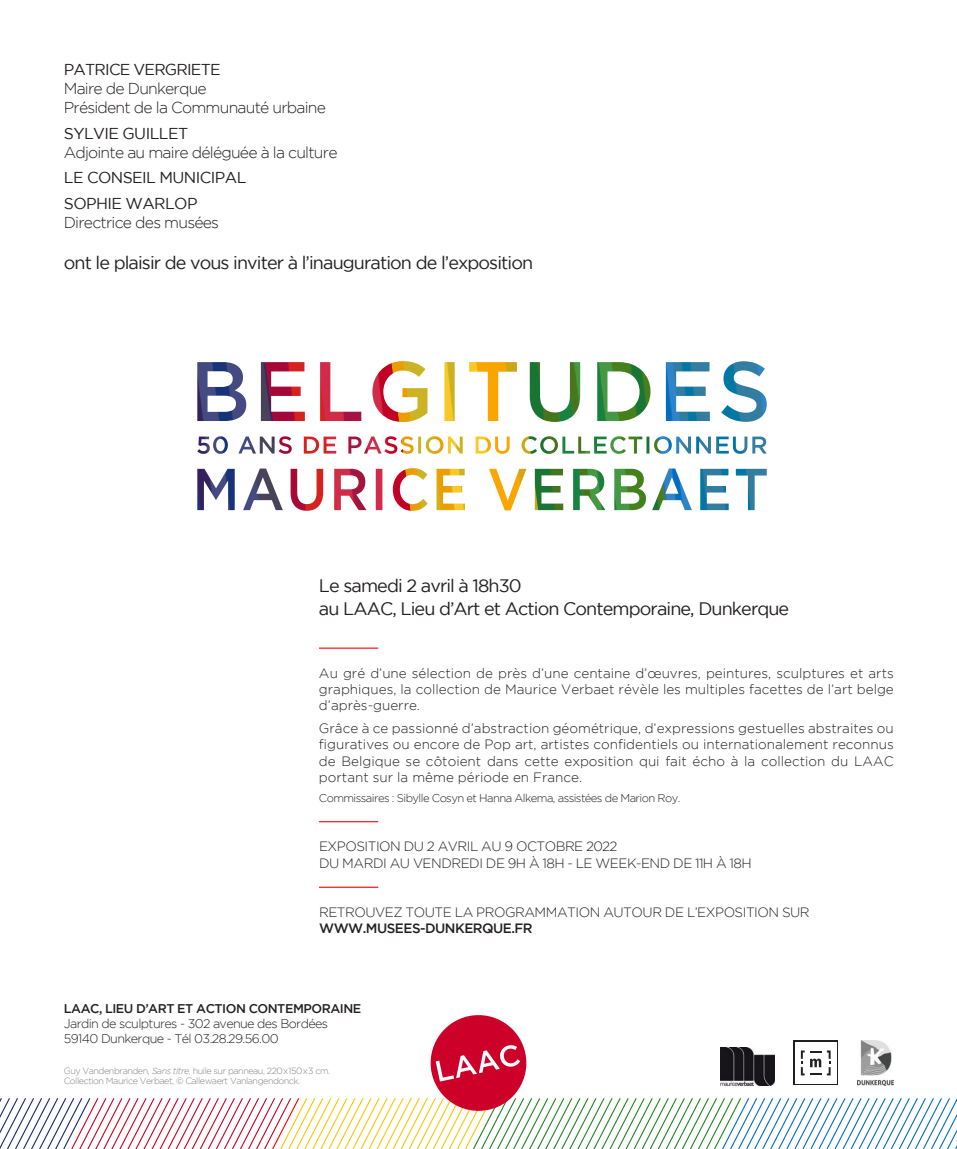
<style>
.page{position:relative;width:957px;height:1149px;background:#fff}
.page>*{position:absolute;margin:0;border:0;box-sizing:border-box;transform-origin:0 0}
.t1{font:18px "Gotham";letter-spacing:-.05em;color:#231f20}
.t2{font:300 15.75px "Gotham";letter-spacing:-.05em;color:#231f20}
.t3{font:15.75px "Gotham";letter-spacing:-.035em;color:#231f20}
.t4{font:300 13.5px/16.2px "Gotham";letter-spacing:-.035em;color:#231f20;text-align:justify}
.t5{font:500 13.5px "Gotham";letter-spacing:-.035em;color:#231f20}
.t6{font:300 12.6px "Gotham";letter-spacing:-.05em;color:#231f20}
.t7{font:500 12.6px "Gotham";letter-spacing:-.035em;color:#231f20}
.t8{font:300 11.25px "Gotham";letter-spacing:-.05em;color:#231f20}
.t9{font:300 9px "Gotham";letter-spacing:-.05em;color:#808285}
.s1{font-style:italic}
</style>
<div class="page">
<hr style="left:319px;top:647px;width:59px;height:1px;background:#f00">
<hr style="left:319px;top:886px;width:59px;height:1px;background:#f00">
<hr style="left:319px;top:820px;width:59px;height:2px;background:#f00">
<svg style="left:197px;top:361px;width:570px;height:150px"></svg>
<svg style="left:0;top:1015px;width:957px;height:133px"></svg>
<img style="left:857px;top:1040px;width:36px;height:44px">
<img style="left:721px;top:1046px;width:53px;height:38px">
<p class="t3" style="left:64px;top:61px;width:158px">PATRICE VERGRIETE</p>
<p class="t2" style="left:64px;top:80px;width:144px">Maire de Dunkerque</p>
<p class="t2" style="left:64px;top:99px;width:264px">Président de la Communauté urbaine</p>
<p class="t3" style="left:64px;top:124px;width:126px">SYLVIE GUILLET</p>
<p class="t2" style="left:64px;top:143px;width:275px">Adjointe au maire déléguée à la culture</p>
<p class="t3" style="left:64px;top:169px;width:184px">LE CONSEIL MUNICIPAL</p>
<p class="t3" style="left:64px;top:195px;width:135px">SOPHIE WARLOP</p>
<p class="t2" style="left:64px;top:214px;width:157px">Directrice des musées</p>
<p class="t1" style="left:64px;top:252px;width:471px">ont le plaisir de vous inviter à l’inauguration de l’exposition</p>
<p class="t1" style="left:319px;top:576px;width:204px">Le samedi 2 avril à 18h30</p>
<p class="t1" style="left:319px;top:598px;width:472px">au LAAC, Lieu d’Art et Action Contemporaine, Dunkerque</p>
<p class="t4" style="left:319px;top:664px;width:576px">Au gré d’une sélection de près d’une centaine d’œuvres, peintures, sculptures et arts graphiques, la collection de Maurice Verbaet révèle les multiples facettes de l’art belge d’après-guerre.</p>
<p class="t4" style="left:319px;top:719px;width:576px">Grâce à ce passionné d’abstraction géométrique, d’expressions gestuelles abstraites ou figuratives ou encore de Pop art, artistes confidentiels ou internationalement reconnus de Belgique se côtoient dans cette exposition qui fait écho à la collection du LAAC portant sur la même période en France.</p>
<p class="t8" style="left:319px;top:791px;width:363px">Commissaires : Sibylle Cosyn et Hanna Alkema, assistées de Marion Roy.</p>
<p class="t4" style="left:319px;top:838px;width:434px">EXPOSITION DU 2 AVRIL AU 9 OCTOBRE 2022<br>DU MARDI AU VENDREDI DE 9H À 18H - LE WEEK-END DE 11H À 18H</p>
<p class="t4" style="left:319px;top:903px;width:492px">RETROUVEZ TOUTE LA PROGRAMMATION AUTOUR DE L’EXPOSITION SUR</p>
<p class="t5" style="left:319px;top:920px;width:215px">WWW.MUSEES-DUNKERQUE.FR</p>
<p class="t7" style="left:64px;top:1001px;width:299px">LAAC, LIEU D’ART ET ACTION CONTEMPORAINE</p>
<p class="t6" style="left:64px;top:1016px;width:266px">Jardin de sculptures - 302 avenue des Bordées</p>
<p class="t6" style="left:64px;top:1031px;width:216px">59140 Dunkerque - Tél 03.28.29.56.00</p>
<p class="t9" style="left:64px;top:1065px;width:268px">Guy Vandenbranden, <span class="s1">Sans titre</span>, huile sur panneau, 220x150x3 cm.</p>
<p class="t9" style="left:64px;top:1075px;width:238px">Collection Maurice Verbaet, © Callewaert Vanlangendonck.</p>
</div>
